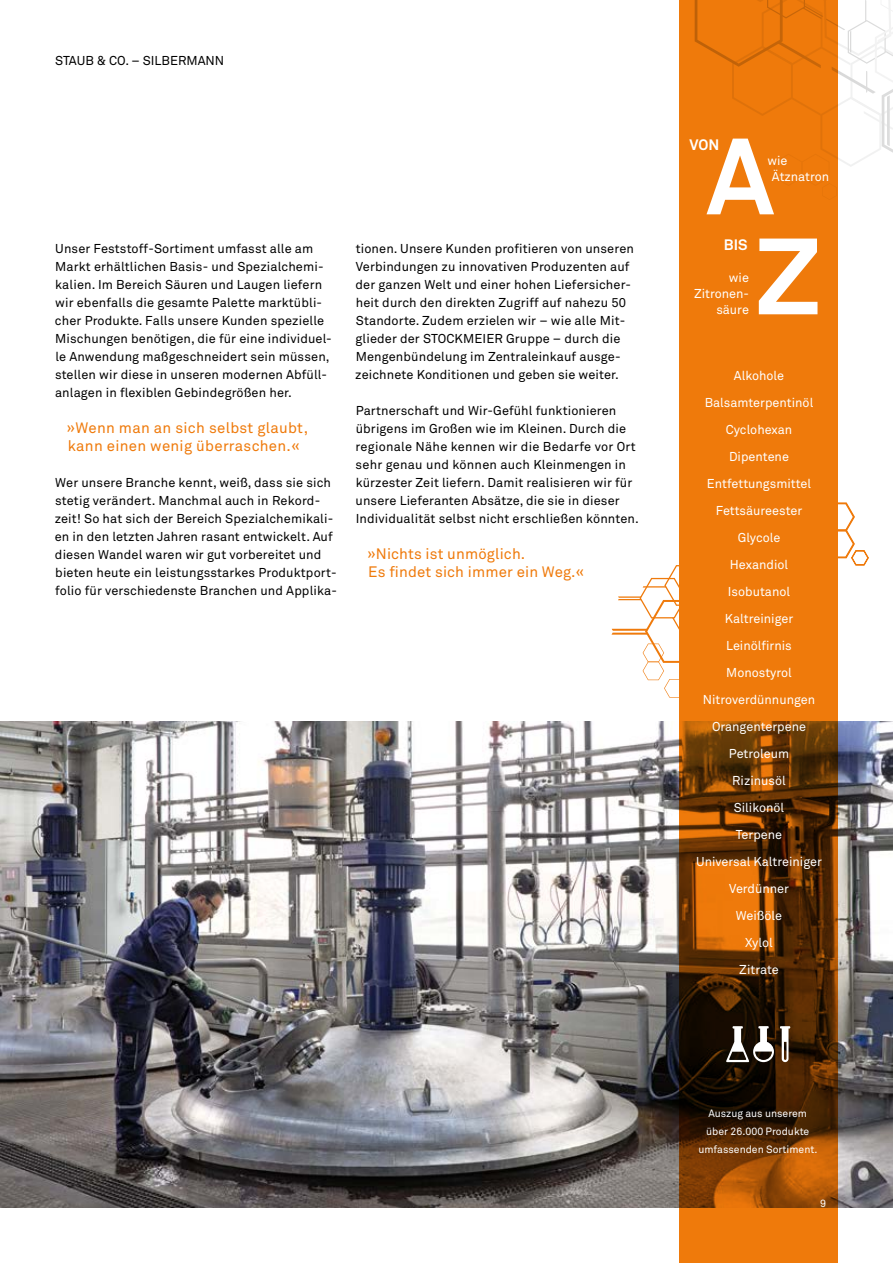
<style>
.page{position:relative;width:893px;height:1263px;background:#fff}
.page>*{position:absolute;margin:0;border:0;box-sizing:border-box;transform-origin:0 0}
.t1{font:700 106.8px "Akkurat Std";color:#fff}
.t2{font:15px/18px "Akkurat Std";letter-spacing:.015em;color:#ef7a0b}
.t3{font:700 15px "Akkurat Std";color:#fff}
.t4{font:12.75px/18px "Akkurat Std";letter-spacing:.01em;color:#000}
.t5{font:12.75px/27px "Akkurat Std";color:#fff;text-align:right}
.t6{font:10.5px/18px "Akkurat Std";color:#fff;text-align:center}
</style>
<div class="page">
<svg style="left:838px;top:0;width:55px;height:167px"></svg>
<img style="left:0;top:721px;width:893px;height:487px">
<svg style="left:679px;top:0;width:159px;height:1263px;background:#ba5e08"></svg>
<svg style="left:726px;top:1026px;width:48px;height:36px"></svg>
<svg style="left:780px;top:1026px;width:10px;height:36px"></svg>
<svg style="left:612px;top:565px;width:88px;height:133px"></svg>
<svg style="left:821px;top:502px;width:48px;height:64px"></svg>
<p class="t4" style="left:55px;top:52px;width:171px">STAUB &amp; CO. – SILBERMANN</p>
<p class="t4" style="left:55px;top:240px;width:278px">Unser Feststoff-Sortiment umfasst alle am Markt erhältlichen Basis- und Spezialchemi&shy;kalien. Im Bereich Säuren und Laugen liefern wir ebenfalls die gesamte Palette marktübli&shy;cher Produkte. Falls unsere Kunden spezielle Mischungen benötigen, die für eine individuel&shy;le Anwendung maßgeschneidert sein müssen, stellen wir diese in unseren modernen Abfüll&shy;anlagen in flexiblen Gebindegrößen her.</p>
<p class="t2" style="left:67px;top:419px;width:243px">»Wenn man an sich selbst glaubt, kann einen wenig überraschen.«</p>
<p class="t4" style="left:55px;top:474px;width:284px">Wer unsere Branche kennt, weiß, dass sie sich stetig verändert. Manchmal auch in Rekord&shy;zeit! So hat sich der Bereich Spezialchemikali&shy;en in den letzten Jahren rasant entwickelt. Auf diesen Wandel waren wir gut vorbereitet und bieten heute ein leistungsstarkes Produktport&shy;folio für verschiedenste Branchen und Applika-</p>
<p class="t4" style="left:355px;top:240px;width:280px">tionen. Unsere Kunden profitieren von unseren Verbindungen zu innovativen Produzenten auf der ganzen Welt und einer hohen Liefersicher&shy;heit durch den direkten Zugriff auf nahezu 50<br>Standorte. Zudem erzielen wir – wie alle Mit&shy;glieder der STOCKMEIER Gruppe – durch die Mengenbündelung im Zentraleinkauf ausge&shy;zeichnete Konditionen und geben sie weiter.</p>
<p class="t4" style="left:355px;top:402px;width:285px">Partnerschaft und Wir-Gefühl funktionieren übrigens im Großen wie im Kleinen. Durch die regionale Nähe kennen wir die Bedarfe vor Ort sehr genau und können auch Kleinmengen in kürzester Zeit liefern. Damit realisieren wir für unsere Lieferanten Absätze, die sie in dieser Individualität selbst nicht erschließen könnten.</p>
<p class="t2" style="left:367px;top:545px;width:218px">»Nichts ist unmöglich.<br>Es findet sich immer ein Weg.«</p>
<h1 class="t1" style="left:706px;top:111px;width:69px">A</h1>
<p class="t3" style="left:689px;top:136px;width:31px">VON</p>
<p class="t5" style="left:767px;top:147px;width:22px">wie</p>
<p class="t5" style="left:772px;top:163px;width:59px">Ätznatron</p>
<p class="t3" style="left:724px;top:235px;width:25px">BIS</p>
<p class="t5" style="left:694px;top:270px;width:56px;line-height:15.9px">wie<br>Zitronen&shy;säure</p>
<h1 class="t1" style="left:756px;top:211px;width:67px">Z</h1>
<p class="t5" style="left:696px;top:362px;width:127px;text-align:center">Alkohole<br>Balsamterpentinöl<br>Cyclohexan<br>Dipentene<br>Entfettungsmittel<br>Fettsäureester<br>Glycole<br>Hexandiol<br>Isobutanol<br>Kaltreiniger<br>Leinölfirnis<br>Monostyrol<br>Nitroverdünnungen<br>Orangenterpene<br>Petroleum<br>Rizinusöl<br>Silikonöl<br>Terpene<br>Universal Kaltreiniger<br>Verdünner<br>Weißöle<br>Xylol<br>Zitrate</p>
<p class="t6" style="left:698px;top:1104px;width:121px">Auszug aus unserem über 26.000 Produkte umfassenden Sortiment.</p>
<p class="t6" style="left:820px;top:1195px;width:7px">9</p>
</div>
